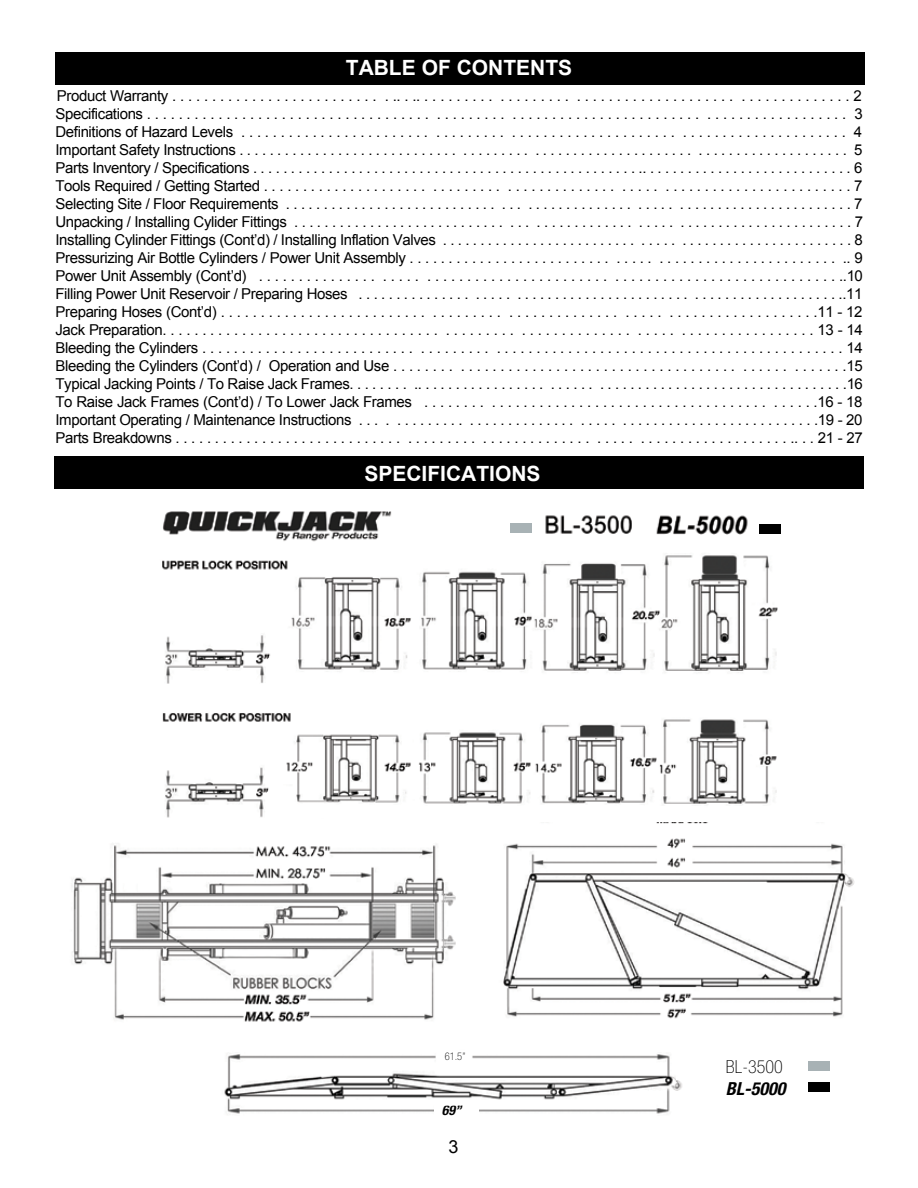
<style>
.page{position:relative;width:918px;height:1188px;background:#fff}
.page>*{position:absolute;margin:0;border:0;box-sizing:border-box;transform-origin:0 0}
.t1{font:700 21px "Arial";color:#fff}
.t2{font:100 condensed 18px "Helvetica Neue LT Std";color:#000}
.t3{font:italic 700 condensed 18px "Helvetica Neue LT Std";color:#000}
.t4{font:18px "Arial";color:#000}
.t5{font:15px/18px "Arial";letter-spacing:-.025em;color:#000;text-align:justify}
.t6{font:italic 700 condensed 13.8px "Helvetica Neue LT Std";color:#000}
.t7{font:100 condensed 10.5px "Helvetica Neue LT Std";color:#000}
</style>
<div class="page">
<div style="left:56px;top:52px;width:810px;height:33px;background:#000"></div>
<div style="left:54px;top:456px;width:810px;height:32px;background:#000"></div>
<img style="left:162px;top:511px;width:619px;height:307px">
<img style="left:224px;top:1054px;width:458px;height:60px">
<img style="left:503px;top:823px;width:351px;height:196px">
<img style="left:72px;top:843px;width:384px;height:179px">
<div style="left:436px;top:1050px;width:36px;height:17px;background:#fff"></div>
<div style="left:808px;top:1061px;width:22px;height:10px;background:#a8b2b5"></div>
<div style="left:808px;top:1082px;width:21px;height:10px;background:#000"></div>
<div style="left:510px;top:523px;width:21px;height:9px;background:#a8b2b5"></div>
<div style="left:759px;top:524px;width:22px;height:9px;background:#000"></div>
<div style="left:434px;top:1100px;width:45px;height:24px;background:#fff"></div>
<h1 class="t1" style="left:346px;top:54px;width:228px">TABLE OF CONTENTS</h1>
<p class="t5" style="left:56px;top:87px;width:809px">Product Warranty . . . . . . . . . . . . . . . . . . . . . . . . . . . .. . .. . . . . . . . . . . . . . . . . . . . . . . . . . . . . . . . . . . . . . . . . . . . . . . . . . . . . 2<br>Specifications . . . . . . . . . . . . . . . . . . . . . . . . . . . . . . . . . . . . . . . . . . . . . . . . . . . . . . . . . . . . . . . . . . . . . . . . . . . . . . . . . . . . . . . 3<br>Definitions of Hazard Levels . . . . . . . . . . . . . . . . . . . . . . . . . . . . . . . . . . . . . . . . . . . . . . . . . . . . . . . . . . . . . . . . . . . . . . . . . . . 4<br>Important Safety Instructions . . . . . . . . . . . . . . . . . . . . . . . . . . . . . . . . . . . . . . . . . . . . . . . . . . . . . . . . . . . . . . . . . . . . . . . . . . . . . . . 5<br>Parts Inventory / Specifications . . . . . . . . . . . . . . . . . . . . . . . . . . . . . . . . . . . . . . . . . . . . . . . . . . . .. . . . . . . . . . . . . . . . . . . . . . . . . . . . 6<br>Tools Required / Getting Started . . . . . . . . . . . . . . . . . . . . . . . . . . . . . . . . . . . . . . . . . . . . . . . . . . . . . . . . . . . . . . . . . . . . . . . . . 7<br>Selecting Site / Floor Requirements . . . . . . . . . . . . . . . . . . . . . . . . . . . . . . . . . . . . . . . . . . . . . . . . . . . . . . . . . . . . . . . . . . . . . . . . . 7<br>Unpacking / Installing Cylider Fittings . . . . . . . . . . . . . . . . . . . . . . . . . . . . . . . . . . . . . . . . . . . . . . . . . . . . . . . . . . . . . . . . . . . . . . . . 7<br>Installing Cylinder Fittings (Cont’d) / Installing Inflation Valves . . . . . . . . . . . . . . . . . . . . . . . . . . . . . . . . . . . . . . . . . . . . . . . . . . . . . . 8<br>Pressurizing Air Bottle Cylinders / Power Unit Assembly . . . . . . . . . . . . . . . . . . . . . . . . . . . . . . . . . . . . . . . . . . . . . . . . . . . . . . .. 9<br>Power Unit Assembly (Cont’d) . . . . . . . . . . . . . . . . . . . . . . . . . . . . . . . . . . . . . . . . . . . . . . . . . . . . . . . . . . . . . . . . . . . . . . . ..10<br>Filling Power Unit Reservoir / Preparing Hoses . . . . . . . . . . . . . . . . . . . . . . . . . . . . . . . . . . . . . . . . . . . . . . . . . . . . . . . . . . . . . . ..11<br>Preparing Hoses (Cont’d) . . . . . . . . . . . . . . . . . . . . . . . . . . . . . . . . . . . . . . . . . . . . . . . . . . . . . . . . . . . . . . . . . . . . . . . . .11 - 12<br>Jack Preparation. . . . . . . . . . . . . . . . . . . . . . . . . . . . . . . . . . . . . . . . . . . . . . . . . . . . . . . . . . . . . . . . . . . . . . . . . . . . . . . . 13 - 14<br>Bleeding the Cylinders . . . . . . . . . . . . . . . . . . . . . . . . . . . . . . . . . . . . . . . . . . . . . . . . . . . . . . . . . . . . . . . . . . . . . . . . . . . . . . . . 14<br>Bleeding the Cylinders (Cont’d) / Operation and Use . . . . . . . . . . . . . . . . . . . . . . . . . . . . . . . . . . . . . . . . . . . . . . . . . . . . . . . .15<br>Typical Jacking Points / To Raise Jack Frames. . . . . . . . .. . . . . . . . . . . . . . . . . . . . . . . . . . . . . . . . . . . . . . . . . . . . . . . . . . . . . . . .16<br>To Raise Jack Frames (Cont’d) / To Lower Jack Frames . . . . . . . . . . . . . . . . . . . . . . . . . . . . . . . . . . . . . . . . . . . . . . . . .16 - 18<br>Important Operating / Maintenance Instructions . . . . . . . . . . . . . . . . . . . . . . . . . . . . . . . . . . . . . . . . . . . . . . . . . . . . . . . . . .19 - 20<br>Parts Breakdowns . . . . . . . . . . . . . . . . . . . . . . . . . . . . . . . . . . . . . . . . . . . . . . . . . . . . . . . . . . . . . . . . . . . . . . . . . . . . .. . . 21 - 27</p>
<h1 class="t1" style="left:364px;top:459px;width:178px">SPECIFICATIONS</h1>
<p class="t7" style="left:445px;top:1051px;width:22px">61.5”</p>
<p class="t6" style="left:442px;top:1102px;width:21px">69”</p>
<p class="t4" style="left:448px;top:1135px;width:12px">3</p>
<p class="t2" style="left:726px;top:1057px;width:58px">BL-3500</p>
<p class="t3" style="left:726px;top:1078px;width:61px">BL-5000</p>
</div>
